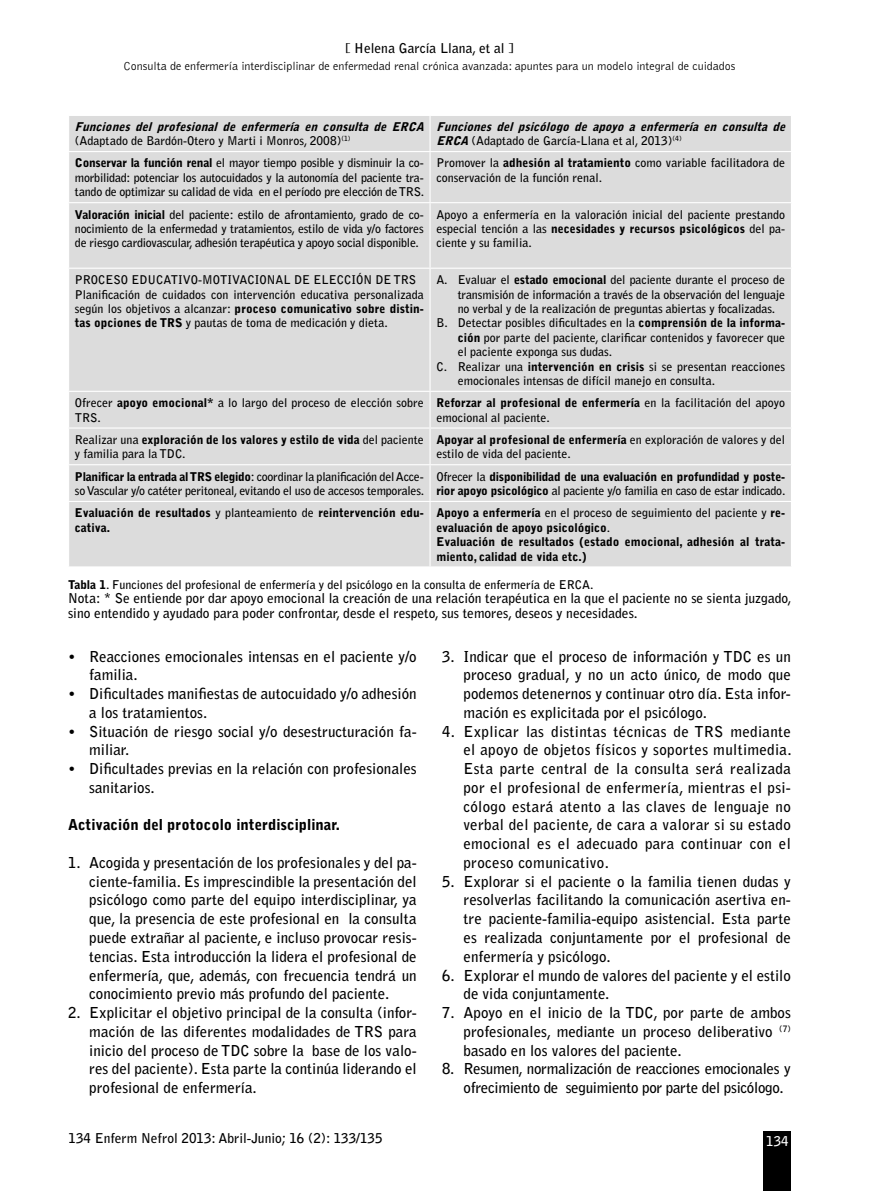
<style>
.page{position:relative;width:893px;height:1191px;background:#fff}
.page>*{position:absolute;margin:0;border:0;box-sizing:border-box;transform-origin:0 0}
.t1{font:700 15px/18.8px "Bell Gothic";color:#000;text-align:justify}
.t2{font:700 15px/18.8px "Bell Gothic";letter-spacing:-.02em;color:#000}
.t3{font:900 15px "Bell Gothic";color:#000}
.t4{font:700 13.5px/14.4px "Bell Gothic";color:#000}
.t5{font:700 13.5px "Bell Gothic";color:#fff}
.t6{font:700 12px/14.4px "Bell Gothic";color:#000}
.t7{font:900 12px/14.4px "Bell Gothic";color:#000}
.t8{font:italic 900 12px/14.4px "Bell Gothic";color:#000}
.t9{font:700 12px/14.4px "Bell Gothic";letter-spacing:-.02em;color:#000}
.t10{font:900 12px/14.4px "Bell Gothic";letter-spacing:-.02em;color:#000}
.t11{font:300 12px "Bell Gothic";color:#000}
.s1{font-weight:700;font-style:normal}
.s2{font-weight:900}
.s3{font-weight:700}
</style>
<div class="page">
<div style="left:764px;top:1131px;width:27px;height:60px;background:#000"></div>
<div style="left:69px;top:116px;width:722px;height:450px;background:#dcdcdc"></div>
<hr style="left:429px;top:116px;width:2px;height:35px;background:#fff">
<hr style="left:68px;top:151px;width:362px;height:1px;background:#fff">
<hr style="left:430px;top:151px;width:362px;height:1px;background:#fff">
<hr style="left:429px;top:152px;width:2px;height:50px;background:#fff">
<hr style="left:68px;top:202px;width:362px;height:1px;background:#fff">
<hr style="left:430px;top:202px;width:362px;height:1px;background:#fff">
<hr style="left:429px;top:203px;width:2px;height:65px;background:#fff">
<hr style="left:68px;top:268px;width:362px;height:1px;background:#fff">
<hr style="left:430px;top:268px;width:362px;height:1px;background:#fff">
<hr style="left:429px;top:269px;width:2px;height:122px;background:#fff">
<hr style="left:68px;top:391px;width:362px;height:1px;background:#fff">
<hr style="left:430px;top:391px;width:362px;height:1px;background:#fff">
<hr style="left:429px;top:392px;width:2px;height:35px;background:#fff">
<hr style="left:68px;top:427px;width:362px;height:1px;background:#fff">
<hr style="left:430px;top:427px;width:362px;height:1px;background:#fff">
<hr style="left:429px;top:428px;width:2px;height:36px;background:#fff">
<hr style="left:68px;top:464px;width:362px;height:1px;background:#fff">
<hr style="left:430px;top:464px;width:362px;height:1px;background:#fff">
<hr style="left:429px;top:465px;width:2px;height:36px;background:#fff">
<hr style="left:68px;top:501px;width:362px;height:1px;background:#fff">
<hr style="left:430px;top:501px;width:362px;height:1px;background:#fff">
<hr style="left:429px;top:502px;width:2px;height:64px;background:#fff">
<p class="t4" style="left:345px;top:42px;width:170px">[ Helena García Llana, et al ]</p>
<p class="t11" style="left:123px;top:61px;width:614px">Consulta de enfermería interdisciplinar de enfermedad renal crónica avanzada: apuntes para un modelo integral de cuidados</p>
<p class="t8" style="left:75px;top:120px;width:353px">Funciones del profesional de enfermería en consulta de ERCA <span class="s1">(Adaptado de Bardón-Otero y Marti i Monros, 2008)</span><sup>(1)</sup></p>
<p class="t8" style="left:436px;top:120px;width:353px">Funciones del psicólogo de apoyo a enfermería en consulta de<br>ERCA <span class="s1">(Adaptado de García-Llana et al, 2013)</span><sup>(4)</sup></p>
<p class="t6" style="left:75px;top:157px;width:351px;text-align:justify"><span class="s2">Conservar la función renal</span> el mayor tiempo posible y disminuir la co&shy;morbilidad: potenciar los autocuidados y la autonomía del paciente tra&shy;tando de optimizar su calidad de vida en el período pre elección de TRS.</p>
<p class="t6" style="left:436px;top:157px;width:350px">Promover la <span class="s2">adhesión al tratamiento</span> como variable facilitadora de conservación de la función renal.</p>
<p class="t6" style="left:75px;top:208px;width:350px;text-align:justify"><span class="s2">Valoración inicial</span> del paciente: estilo de afrontamiento, grado de co&shy;nocimiento de la enfermedad y tratamientos, estilo de vida y/o factores de riesgo cardiovascular, adhesión terapéutica y apoyo social disponible.</p>
<p class="t6" style="left:436px;top:208px;width:350px;text-align:justify">Apoyo a enfermería en la valoración inicial del paciente prestando especial tención a las <span class="s2">necesidades y recursos psicológicos</span> del pa&shy;ciente y su familia.</p>
<p class="t6" style="left:75px;top:273px;width:350px">PROCESO EDUCATIVO-MOTIVACIONAL DE ELECCIÓN DE TRS Planificación de cuidados con intervención educativa personalizada según los objetivos a alcanzar: <span class="s2">proceso comunicativo sobre distin&shy;tas opciones de TRS</span> y pautas de toma de medicación y dieta.</p>
<p class="t6" style="left:436px;top:273px;width:350px">A. Evaluar el <span class="s2">estado emocional</span> del paciente durante el proceso de</p>
<p class="t6" style="left:458px;top:288px;width:329px">transmisión de información a través de la observación del lenguaje</p>
<p class="t6" style="left:458px;top:302px;width:319px">no verbal y de la realización de preguntas abiertas y focalizadas.</p>
<p class="t6" style="left:436px;top:317px;width:350px">B. Detectar posibles dificultades en la <span class="s2">comprensión de la informa-</span></p>
<p class="t6" style="left:458px;top:331px;width:329px"><span class="s2">ción</span> por parte del paciente, clarificar contenidos y favorecer que</p>
<p class="t6" style="left:458px;top:345px;width:156px">el paciente exponga sus dudas.</p>
<p class="t6" style="left:436px;top:360px;width:350px">C. Realizar una <span class="s2">intervención en crisis</span> si se presentan reacciones</p>
<p class="t6" style="left:458px;top:374px;width:259px">emocionales intensas de difícil manejo en consulta.</p>
<p class="t6" style="left:75px;top:396px;width:350px">Ofrecer <span class="s2">apoyo emocional*</span> a lo largo del proceso de elección sobre<br>TRS.</p>
<p class="t6" style="left:436px;top:396px;width:350px"><span class="s2">Reforzar al profesional de enfermería</span> en la facilitación del apoyo emocional al paciente.</p>
<p class="t6" style="left:75px;top:433px;width:350px">Realizar una <span class="s2">exploración de los valores y estilo de vida</span> del paciente y familia para la TDC.</p>
<p class="t6" style="left:436px;top:433px;width:350px"><span class="s2">Apoyar al profesional de enfermería</span> en exploración de valores y del estilo de vida del paciente.</p>
<p class="t9" style="left:75px;top:470px;width:351px"><span class="s2">Planificar la entrada al TRS elegido</span>: coordinar la planificación del Acce&shy;so Vascular y/o catéter peritoneal, evitando el uso de accesos temporales.</p>
<p class="t10" style="left:436px;top:470px;width:350px"><span class="s3">Ofrecer la</span> disponibilidad de una evaluación en profundidad y poste&shy;rior apoyo psicológico <span class="s3">al paciente y/o familia en caso de estar indicado.</span></p>
<p class="t7" style="left:75px;top:507px;width:350px">Evaluación de resultados <span class="s3">y planteamiento de</span> reintervención edu&shy;cativa.</p>
<p class="t7" style="left:436px;top:507px;width:350px">Apoyo a enfermería <span class="s3">en el proceso de seguimiento del paciente y</span> re&shy;evaluación de apoyo psicológico<span class="s3">.<br></span>Evaluación de resultados (estado emocional, adhesión al trata&shy;miento, calidad de vida etc.)</p>
<p class="t6" style="left:68px;top:578px;width:527px"><span class="s2">Tabla 1</span>. Funciones del profesional de enfermería y del psicólogo en la consulta de enfermería de ERCA.</p>
<p class="t4" style="left:68px;top:592px;width:725px">Nota: * Se entiende por dar apoyo emocional la creación de una relación terapéutica en la que el paciente no se sienta juzgado, sino entendido y ayudado para poder confrontar, desde el respeto, sus temores, deseos y necesidades.</p>
<p class="t1" style="left:89px;top:648px;width:329px;text-indent:-21px">• Reacciones emocionales intensas en el paciente y/o familia.</p>
<p class="t1" style="left:89px;top:685px;width:329px;text-indent:-21px">• Dificultades manifiestas de autocuidado y/o adhesión a los tratamientos.</p>
<p class="t1" style="left:89px;top:723px;width:329px;text-indent:-21px">• Situación de riesgo social y/o desestructuración fa&shy;miliar.</p>
<p class="t1" style="left:89px;top:760px;width:329px;text-indent:-21px">• Dificultades previas en la relación con profesionales sanitarios.</p>
<p class="t3" style="left:68px;top:819px;width:273px">Activación del protocolo interdisciplinar.</p>
<p class="t1" style="left:89px;top:854px;width:329px;text-indent:-21px">1. Acogida y presentación de los profesionales y del pa&shy;ciente-familia. Es imprescindible la presentación del psicólogo como parte del equipo interdisciplinar, ya que, la presencia de este profesional en la consulta puede extrañar al paciente, e incluso provocar resis&shy;tencias. Esta introducción la lidera el profesional de enfermería, que, además, con frecuencia tendrá un conocimiento previo más profundo del paciente.</p>
<p class="t1" style="left:89px;top:1004px;width:329px;text-indent:-21px">2. Explicitar el objetivo principal de la consulta (infor&shy;mación de las diferentes modalidades de TRS para inicio del proceso de TDC sobre la base de los valo&shy;res del paciente). Esta parte la continúa liderando el profesional de enfermería.</p>
<p class="t1" style="left:463px;top:648px;width:329px;text-indent:-21px">3. Indicar que el proceso de información y TDC es un proceso gradual, y no un acto único, de modo que podemos detenernos y continuar otro día. Esta infor&shy;mación es explicitada por el psicólogo.</p>
<p class="t1" style="left:463px;top:723px;width:330px;text-indent:-21px">4. Explicar las distintas técnicas de TRS mediante el apoyo de objetos físicos y soportes multimedia.<br>Esta parte central de la consulta será realizada por el profesional de enfermería, mientras el psi&shy;cólogo estará atento a las claves de lenguaje no verbal del paciente, de cara a valorar si su estado emocional es el adecuado para continuar con el proceso comunicativo.</p>
<p class="t1" style="left:463px;top:873px;width:329px;text-indent:-21px">5. Explorar si el paciente o la familia tienen dudas y resolverlas facilitando la comunicación asertiva en&shy;tre paciente-familia-equipo asistencial. Esta parte es realizada conjuntamente por el profesional de enfermería y psicólogo.</p>
<p class="t1" style="left:463px;top:966px;width:329px;text-indent:-21px">6. Explorar el mundo de valores del paciente y el estilo de vida conjuntamente.</p>
<p class="t1" style="left:463px;top:1004px;width:329px;text-indent:-21px">7. Apoyo en el inicio de la TDC, por parte de ambos profesionales, mediante un proceso deliberativo <sup>(7) </sup>basado en los valores del paciente.</p>
<p class="t2" style="left:463px;top:1060px;width:329px;text-indent:-21px">8. Resumen, normalización de reacciones emocionales y ofrecimiento de seguimiento por parte del psicólogo.</p>
<p class="t4" style="left:69px;top:1132px;width:315px">134 Enferm Nefrol 2013: Abril-Junio; 16 (2): 133/135</p>
<p class="t5" style="left:766px;top:1135px;width:24px">134</p>
</div>
